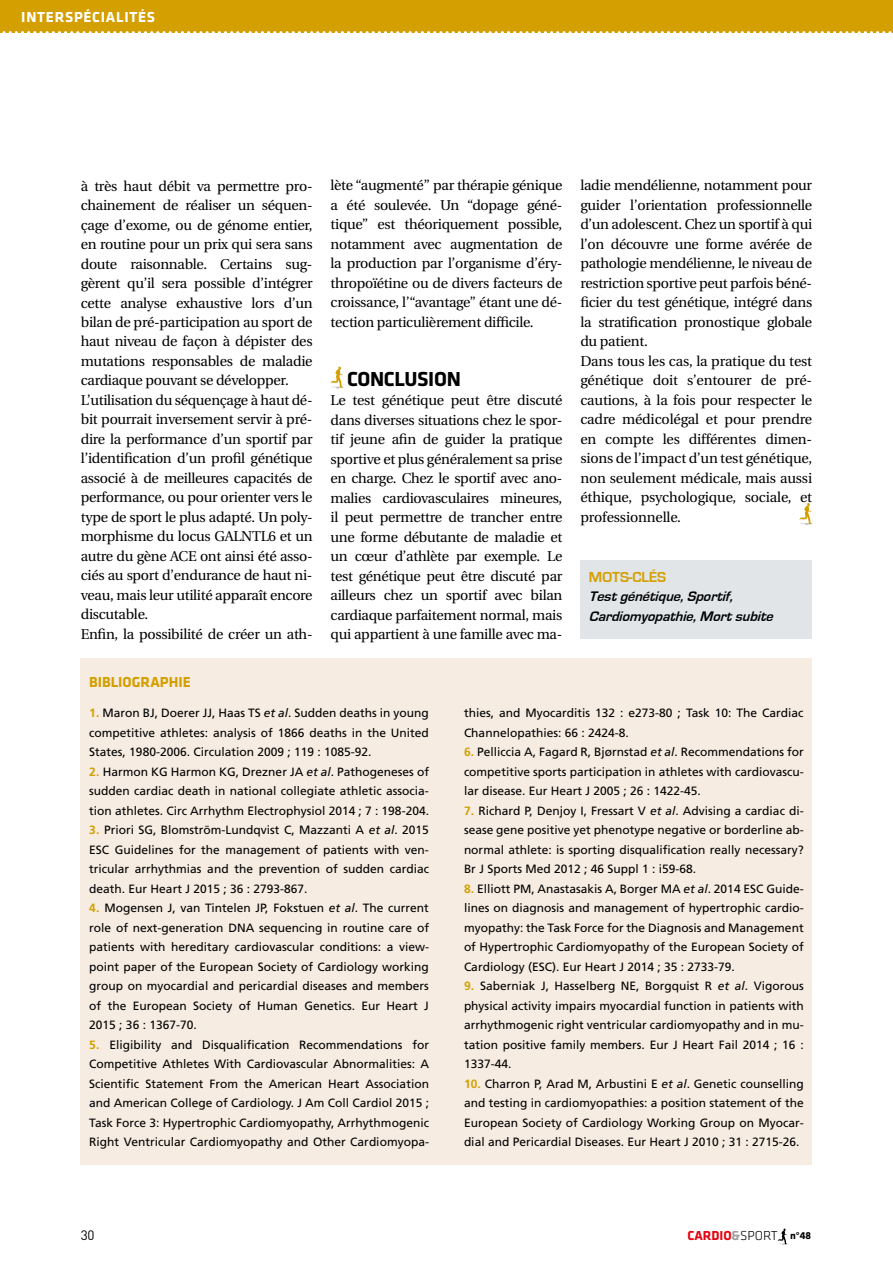
<style>
.page{position:relative;width:893px;height:1263px;background:#fff}
.page>*{position:absolute;margin:0;border:0;box-sizing:border-box;transform-origin:0 0}
.t1{font:700 21px "Klavika";letter-spacing:-.015em;color:#000}
.t2{font:700 15px "Klavika";letter-spacing:.05em;color:#fff}
.t3{font:700 15px "Klavika";color:#d49f00}
.t4{font:700 15px "Eurostile";color:#d49f00}
.t5{font:14.25px/19.5px "Utopia";letter-spacing:-.02em;color:#000}
.t6{font:italic 700 14.25px/19.5px "Eurostile";color:#000}
.t7{font:700 13.5px "Klavika";letter-spacing:-.005em;color:#e30613}
.t8{font:13.5px "DIN Pro";color:#000}
.t9{font:12px/19.5px "Frutiger";color:#000;text-align:justify}
.s1{font-weight:700;color:#d49f00}
.s2{font-style:italic}
.s3{color:#9d9d9c}
.s4{font-weight:300;color:#000}
.s5{font-size:10.5px;color:#000}
</style>
<div class="page">
<div style="left:0;top:0;width:893px;height:32px;background:#d49f00"></div>
<svg style="left:0;top:31px;width:893px;height:2px"></svg>
<svg style="left:778px;top:1228px;width:9px;height:17px"></svg>
<div style="left:81px;top:659px;width:731px;height:506px;background:#f6ece1"></div>
<div style="left:580px;top:560px;width:232px;height:78px;background:#e1e5e8"></div>
<svg style="left:331px;top:367px;width:12px;height:22px"></svg>
<svg style="left:799px;top:503px;width:13px;height:22px"></svg>
<p class="t2" style="left:21px;top:8px;width:135px">INTERSPÉCIALITÉS</p>
<p class="t5" style="left:81px;top:176px;width:233px">à très haut débit va permettre pro&shy;chainement de réaliser un séquen&shy;çage d’exome, ou de génome entier, en routine pour un prix qui sera sans doute raisonnable. Certains sug&shy;gèrent qu’il sera possible d’intégrer cette analyse exhaustive lors d’un bilan de pré-participation au sport de haut niveau de façon à dépister des mutations responsables de maladie cardiaque pouvant se développer.<br>L’utilisation du séquençage à haut dé&shy;bit pourrait inversement servir à pré&shy;dire la performance d’un sportif par l’identification d’un profil génétique associé à de meilleures capacités de performance, ou pour orienter vers le type de sport le plus adapté. Un poly&shy;morphisme du locus GALNTL6 et un autre du gène ACE ont ainsi été asso&shy;ciés au sport d’endurance de haut ni&shy;veau, mais leur utilité apparaît encore discutable.<br>Enfin, la possibilité de créer un ath-</p>
<p class="t5" style="left:331px;top:176px;width:233px;text-align:justify">lète “augmenté” par thérapie génique a été soulevée. Un “dopage géné&shy;tique” est théoriquement possible, notamment avec augmentation de la production par l’organisme d’éry&shy;thropoïétine ou de divers facteurs de croissance, l’“avantage” étant une dé&shy;tection particulièrement difficile.</p>
<h1 class="t1" style="left:347px;top:367px;width:115px">CONCLUSION</h1>
<p class="t5" style="left:331px;top:391px;width:233px;text-align:justify">Le test génétique peut être discuté dans diverses situations chez le spor&shy;tif jeune afin de guider la pratique sportive et plus généralement sa prise en charge. Chez le sportif avec ano&shy;malies cardiovasculaires mineures, il peut permettre de trancher entre une forme débutante de maladie et un cœur d’athlète par exemple. Le test génétique peut être discuté par ailleurs chez un sportif avec bilan cardiaque parfaitement normal, mais qui appartient à une famille avec ma-</p>
<p class="t5" style="left:580px;top:176px;width:233px">ladie mendélienne, notamment pour guider l’orientation professionnelle d’un adolescent. Chez un sportif à qui l’on découvre une forme avérée de pathologie mendélienne, le niveau de restriction sportive peut parfois béné&shy;ficier du test génétique, intégré dans la stratification pronostique globale du patient.<br>Dans tous les cas, la pratique du test génétique doit s’entourer de pré&shy;cautions, à la fois pour respecter le cadre médicolégal et pour prendre en compte les différentes dimen&shy;sions de l’impact d’un test génétique, non seulement médicale, mais aussi éthique, psychologique, sociale, et professionnelle.</p>
<p class="t4" style="left:589px;top:568px;width:79px">MOTS-CLÉS</p>
<p class="t6" style="left:589px;top:587px;width:190px">Testgénétique,Sportif,<br>Cardiomyopathie,Mortsubite</p>
<p class="t3" style="left:89px;top:674px;width:103px">BIBLIOGRAPHIE</p>
<p class="t9" style="left:89px;top:703px;width:341px"><span class="s1">1.</span> Maron BJ, Doerer JJ, Haas TS <span class="s2">et al</span>. Sudden deaths in young competitive athletes: analysis of 1866 deaths in the United States, 1980-2006. Circulation 2009 ; 119 : 1085-92.</p>
<p class="t9" style="left:89px;top:762px;width:341px"><span class="s1">2.</span> Harmon KG Harmon KG, Drezner JA <span class="s2">et al</span>. Pathogeneses of sudden cardiac death in national collegiate athletic associa&shy;tion athletes. Circ Arrhythm Electrophysiol 2014 ; 7 : 198-204.</p>
<p class="t9" style="left:89px;top:820px;width:341px"><span class="s1">3.</span> Priori SG, Blomström-Lundqvist C, Mazzanti A <span class="s2">et al</span>. 2015<br>ESC Guidelines for the management of patients with ven&shy;tricular arrhythmias and the prevention of sudden cardiac death. Eur Heart J 2015 ; 36 : 2793-867.</p>
<p class="t9" style="left:89px;top:898px;width:341px"><span class="s1">4.</span> Mogensen J, van Tintelen JP, Fokstuen <span class="s2">et al</span>. The current role of next-generation DNA sequencing in routine care of patients with hereditary cardiovascular conditions: a view&shy;point paper of the European Society of Cardiology working group on myocardial and pericardial diseases and members of the European Society of Human Genetics. Eur Heart J 2015 ; 36 : 1367-70.</p>
<p class="t9" style="left:89px;top:1035px;width:341px"><span class="s1">5.</span> Eligibility and Disqualification Recommendations for Competitive Athletes With Cardiovascular Abnormalities: A Scientific Statement From the American Heart Association and American College of Cardiology. J Am Coll Cardiol 2015 ; Task Force 3: Hypertrophic Cardiomyopathy, Arrhythmogenic Right Ventricular Cardiomyopathy and Other Cardiomyopa-</p>
<p class="t9" style="left:464px;top:703px;width:341px">thies, and Myocarditis 132 : e273-80 ; Task 10: The Cardiac<br>Channelopathies: 66 : 2424-8.</p>
<p class="t9" style="left:464px;top:742px;width:341px"><span class="s1">6.</span> Pelliccia A, Fagard R, Bjørnstad <span class="s2">et al</span>. Recommendations for competitive sports participation in athletes with cardiovascu&shy;lar disease. Eur Heart J 2005 ; 26 : 1422-45.</p>
<p class="t9" style="left:464px;top:801px;width:341px"><span class="s1">7.</span> Richard P, Denjoy I, Fressart V <span class="s2">et al</span>. Advising a cardiac di&shy;sease gene positive yet phenotype negative or borderline ab&shy;normal athlete: is sporting disqualification really necessary?<br>Br J Sports Med 2012 ; 46 Suppl 1 : i59-68.</p>
<p class="t9" style="left:464px;top:879px;width:341px"><span class="s1">8.</span> Elliott PM, Anastasakis A, Borger MA <span class="s2">et al</span>. 2014 ESC Guide&shy;lines on diagnosis and management of hypertrophic cardio&shy;myopathy: the Task Force for the Diagnosis and Management of Hypertrophic Cardiomyopathy of the European Society of Cardiology (ESC). Eur Heart J 2014 ; 35 : 2733-79.</p>
<p class="t9" style="left:464px;top:976px;width:341px"><span class="s1">9.</span> Saberniak J, Hasselberg NE, Borgquist R <span class="s2">et al</span>. Vigorous physical activity impairs myocardial function in patients with arrhythmogenic right ventricular cardiomyopathy and in mu&shy;tation positive family members. Eur J Heart Fail 2014 ; 16 :<br>1337-44.</p>
<p class="t9" style="left:464px;top:1074px;width:341px"><span class="s1">10.</span> Charron P, Arad M, Arbustini E <span class="s2">et al</span>. Genetic counselling and testing in cardiomyopathies: a position statement of the European Society of Cardiology Working Group on Myocar&shy;dial and Pericardial Diseases. Eur Heart J 2010 ; 31 : 2715-26.</p>
<p class="t8" style="left:81px;top:1225px;width:16px">30</p>
<p class="t7" style="left:687px;top:1228px;width:125px">CARDIO<span class="s3">&amp;</span><span class="s4">SPORT</span> <span class="s5">n°48</span></p>
</div>
